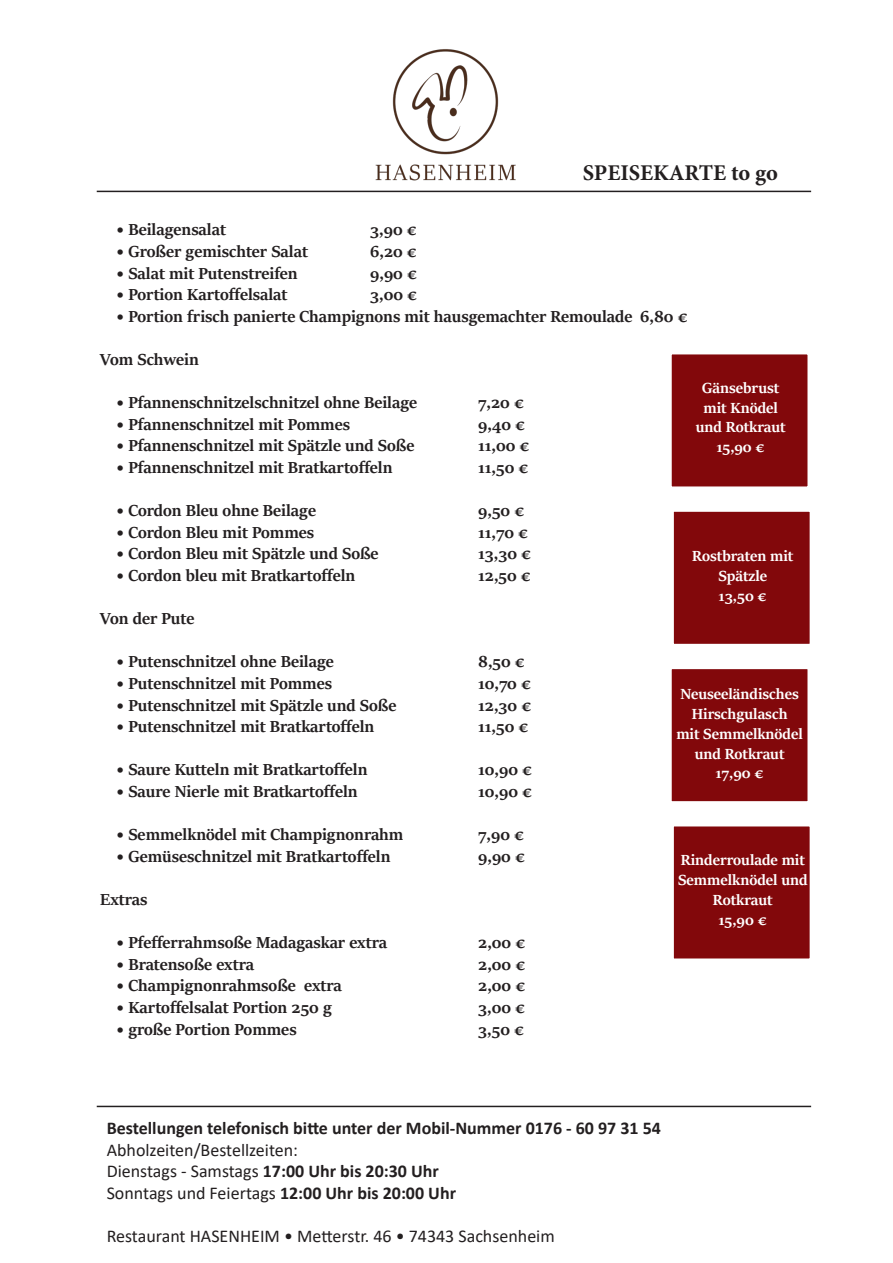
<style>
.page{position:relative;width:893px;height:1263px;background:#fff}
.page>*{position:absolute;margin:0;border:0;box-sizing:border-box;transform-origin:0 0}
.t1{font:700 22.5px "Minion Pro";letter-spacing:-.005em;color:#231f20}
.t2{font:700 18px "Sitka Banner";color:#231f20}
.t3{font:700 18px/21.6px "Calibri";color:#231f20}
.t4{font:18px "Calibri";color:#231f20}
.t5{font:700 16.5px/19.8px "Sitka Banner";color:#fff;text-align:center}
.s1{font-weight:400}
</style>
<div class="page">
<img style="left:367px;top:49px;width:157px;height:144px">
<hr style="left:97px;top:1106px;width:714px;height:1px;background:#231f20">
<hr style="left:97px;top:191px;width:714px;height:1px;background:#231f20">
<div style="left:672px;top:510px;width:139px;height:135px;background:#82080b;border:2px solid #fff"></div>
<div style="left:670px;top:668px;width:139px;height:135px;background:#82080b;border:2px solid #fff"></div>
<div style="left:672px;top:825px;width:139px;height:135px;background:#82080b;border:2px solid #fff"></div>
<div style="left:670px;top:353px;width:139px;height:135px;background:#82080b;border:2px solid #fff"></div>
<p class="t1" style="left:583px;top:157px;width:197px">SPEISEKARTE to go</p>
<p class="t2" style="left:117px;top:217px;width:111px">• Beilagensalat</p>
<p class="t2" style="left:370px;top:217px;width:48px">3,90 €</p>
<p class="t2" style="left:117px;top:238px;width:193px">• Großer gemischter Salat</p>
<p class="t2" style="left:370px;top:238px;width:48px">6,20 €</p>
<p class="t2" style="left:117px;top:260px;width:183px">• Salat mit Putenstreifen</p>
<p class="t2" style="left:370px;top:260px;width:49px">9,90 €</p>
<p class="t2" style="left:117px;top:282px;width:172px">• Portion Kartoffelsalat</p>
<p class="t2" style="left:370px;top:282px;width:49px">3,00 €</p>
<p class="t2" style="left:117px;top:303px;width:573px">• Portion frisch panierte Champignons mit hausgemachter Remoulade 6,80 €</p>
<p class="t2" style="left:100px;top:346px;width:100px">Vom Schwein</p>
<p class="t2" style="left:117px;top:390px;width:302px">• Pfannenschnitzelschnitzel ohne Beilage</p>
<p class="t2" style="left:478px;top:390px;width:48px">7,20 €</p>
<p class="t2" style="left:117px;top:411px;width:235px">• Pfannenschnitzel mit Pommes</p>
<p class="t2" style="left:478px;top:411px;width:49px">9,40 €</p>
<p class="t2" style="left:117px;top:433px;width:299px">• Pfannenschnitzel mit Spätzle und Soße</p>
<p class="t2" style="left:478px;top:433px;width:53px">11,00 €</p>
<p class="t2" style="left:117px;top:454px;width:277px">• Pfannenschnitzel mit Bratkartoffeln</p>
<p class="t2" style="left:478px;top:454px;width:52px">11,50 €</p>
<p class="t2" style="left:117px;top:498px;width:201px">• Cordon Bleu ohne Beilage</p>
<p class="t2" style="left:478px;top:498px;width:48px">9,50 €</p>
<p class="t2" style="left:117px;top:519px;width:199px">• Cordon Bleu mit Pommes</p>
<p class="t2" style="left:478px;top:519px;width:52px">11,70 €</p>
<p class="t2" style="left:117px;top:541px;width:263px">• Cordon Bleu mit Spätzle und Soße</p>
<p class="t2" style="left:478px;top:541px;width:55px">13,30 €</p>
<p class="t2" style="left:117px;top:562px;width:240px">• Cordon bleu mit Bratkartoffeln</p>
<p class="t2" style="left:478px;top:562px;width:54px">12,50 €</p>
<p class="t2" style="left:100px;top:606px;width:96px">Von der Pute</p>
<p class="t2" style="left:117px;top:649px;width:219px">• Putenschnitzel ohne Beilage</p>
<p class="t2" style="left:478px;top:649px;width:48px">8,50 €</p>
<p class="t2" style="left:117px;top:670px;width:217px">• Putenschnitzel mit Pommes</p>
<p class="t2" style="left:478px;top:670px;width:55px">10,70 €</p>
<p class="t2" style="left:117px;top:692px;width:281px">• Putenschnitzel mit Spätzle und Soße</p>
<p class="t2" style="left:478px;top:692px;width:55px">12,30 €</p>
<p class="t2" style="left:117px;top:714px;width:259px">• Putenschnitzel mit Bratkartoffeln</p>
<p class="t2" style="left:478px;top:714px;width:52px">11,50 €</p>
<p class="t2" style="left:117px;top:757px;width:252px">• Saure Kutteln mit Bratkartoffeln</p>
<p class="t2" style="left:478px;top:757px;width:56px">10,90 €</p>
<p class="t2" style="left:117px;top:778px;width:243px">• Saure Nierle mit Bratkartoffeln</p>
<p class="t2" style="left:478px;top:778px;width:56px">10,90 €</p>
<p class="t2" style="left:117px;top:822px;width:288px">• Semmelknödel mit Champignonrahm</p>
<p class="t2" style="left:478px;top:822px;width:48px">7,90 €</p>
<p class="t2" style="left:117px;top:843px;width:275px">• Gemüseschnitzel mit Bratkartoffeln</p>
<p class="t2" style="left:478px;top:843px;width:49px">9,90 €</p>
<p class="t2" style="left:100px;top:886px;width:49px">Extras</p>
<p class="t2" style="left:117px;top:930px;width:272px">• Pfefferrahmsoße Madagaskar extra</p>
<p class="t2" style="left:478px;top:930px;width:49px">2,00 €</p>
<p class="t2" style="left:117px;top:951px;width:139px">• Bratensoße extra</p>
<p class="t2" style="left:478px;top:951px;width:49px">2,00 €</p>
<p class="t2" style="left:117px;top:973px;width:227px">• Champignonrahmsoße extra</p>
<p class="t2" style="left:478px;top:973px;width:49px">2,00 €</p>
<p class="t2" style="left:117px;top:994px;width:217px">• Kartoffelsalat Portion 250 g</p>
<p class="t2" style="left:478px;top:994px;width:49px">3,00 €</p>
<p class="t2" style="left:117px;top:1016px;width:181px">• große Portion Pommes</p>
<p class="t2" style="left:478px;top:1016px;width:48px">3,50 €</p>
<p class="t5" style="left:696px;top:377px;width:91px">Gänsebrust mit Knödel und Rotkraut<br>15,90 €</p>
<p class="t5" style="left:692px;top:545px;width:103px">Rostbraten mit<br>Spätzle<br>13,50 €</p>
<p class="t5" style="left:676px;top:683px;width:128px">Neuseeländisches<br>Hirschgulasch<br>mit Semmelknödel und Rotkraut<br>17,90 €</p>
<p class="t5" style="left:678px;top:849px;width:131px">Rinderroulade mit<br>Semmelknödel und<br>Rotkraut<br>15,90 €</p>
<p class="t3" style="left:107px;top:1117px;width:556px">Bestellungen telefonisch bitte unter der Mobil-Nummer 0176 - 60 97 31 54<br><span class="s1">Abholzeiten/Bestellzeiten:<br>Dienstags - Samstags</span> 17:00 Uhr bis 20:30 Uhr<br><span class="s1">Sonntags und Feiertags</span> 12:00 Uhr bis 20:00 Uhr</p>
<p class="t4" style="left:107px;top:1223px;width:450px">Restaurant HASENHEIM • Metterstr. 46 • 74343 Sachsenheim</p>
</div>
